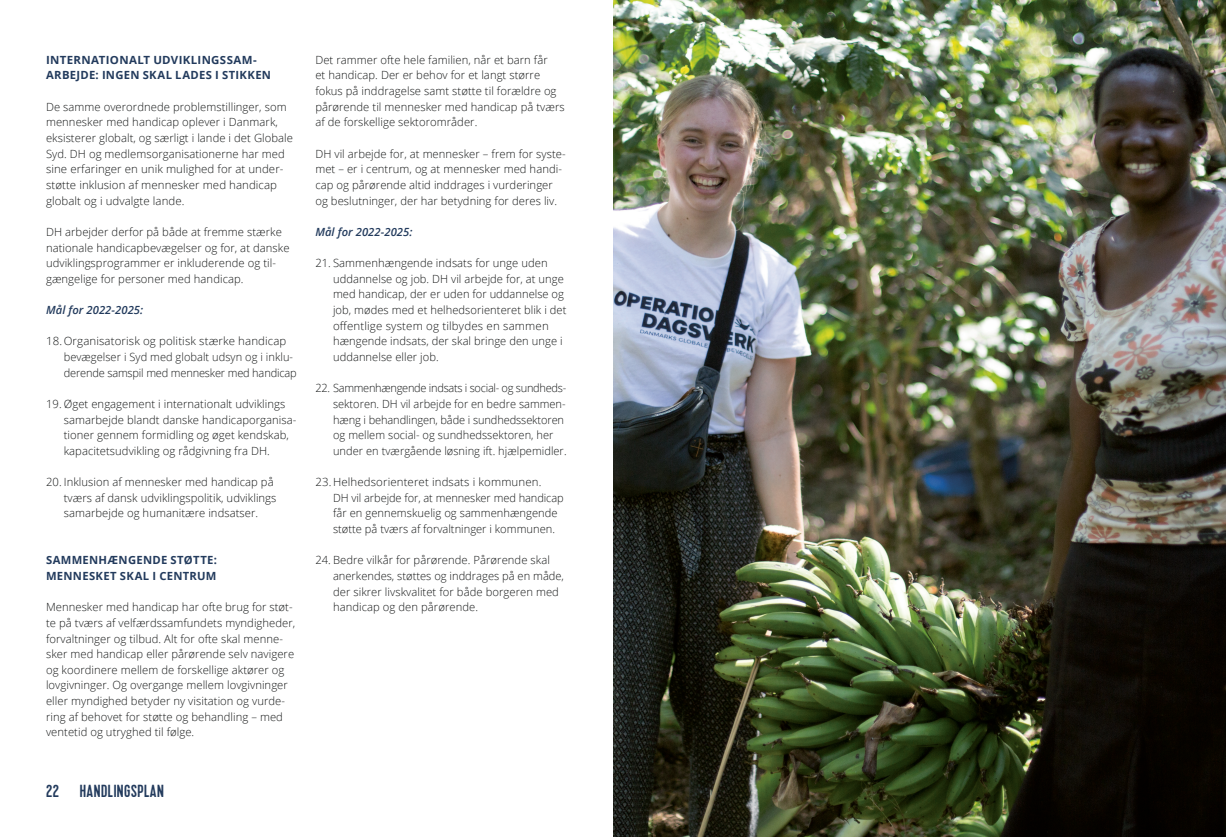
<style>
.page{position:relative;width:1226px;height:837px;background:#fff}
.page>*{position:absolute;margin:0;border:0;box-sizing:border-box;transform-origin:0 0}
.t1{font:17.5px "Kapra";letter-spacing:.03em;color:#233b5d}
.Brødtekst{font:300 11.25px/15.6px "Open Sans";letter-spacing:.005em;color:#171919}
.Brødtekst-2{font:700 11.25px/15.6px "Open Sans";letter-spacing:.03em;color:#233b5d}
.Brødtekst-3{font:italic 600 11.25px "Open Sans";letter-spacing:.005em;color:#233b5d}
</style>
<div class="page">
<img style="left:613px;top:0;width:613px;height:836px">
<p class="Brødtekst-2" style="left:46px;top:52px;width:227px">INTERNATIONALT UDVIKLINGSSAM-<br>ARBEJDE: INGEN SKAL LADES I STIKKEN</p>
<p class="Brødtekst" style="left:46px;top:98px;width:248px">De samme overordnede problemstillinger, som mennesker med handicap oplever i Danmark, eksisterer globalt, og særligt i lande i det Globale Syd. DH og medlemsorganisationerne har med sine erfaringer en unik mulighed for at under&shy;støtte inklusion af mennesker med handicap globalt og i udvalgte lande.</p>
<p class="Brødtekst" style="left:46px;top:223px;width:245px">DH arbejder derfor på både at fremme stærke nationale handicapbevægelser og for, at danske udviklingsprogrammer er inkluderende og til&shy;gængelige for personer med handicap.</p>
<p class="Brødtekst-3" style="left:46px;top:302px;width:99px">Mål for 2022-2025:</p>
<p class="Brødtekst" style="left:64px;top:333px;width:234px;text-indent:-18px">18.Organisatorisk og politisk stærke handicap bevægelser i Syd med globalt udsyn og i inklu&shy;derende samspil med mennesker med handicap</p>
<p class="Brødtekst" style="left:64px;top:395px;width:234px;text-indent:-18px">19. Øget engagement i internationalt udviklings samarbejde blandt danske handicaporganisa&shy;tioner gennem formidling og øget kendskab, kapacitetsudvikling og rådgivning fra DH.</p>
<p class="Brødtekst" style="left:64px;top:473px;width:214px;text-indent:-18px">20. Inklusion af mennesker med handicap på tværs af dansk udviklingspolitik, udviklings samarbejde og humanitære indsatser.</p>
<p class="Brødtekst-2" style="left:46px;top:552px;width:172px">SAMMENHÆNGENDE STØTTE:</p>
<p class="Brødtekst-2" style="left:46px;top:567px;width:172px">MENNESKET SKAL I CENTRUM</p>
<p class="Brødtekst" style="left:46px;top:598px;width:251px">Mennesker med handicap har ofte brug for støt&shy;te på tværs af velfærdssamfundets myndigheder, forvaltninger og tilbud. Alt for ofte skal menne&shy;sker med handicap eller pårørende selv navigere og koordinere mellem de forskellige aktører og lovgivninger. Og overgange mellem lovgivninger eller myndighed betyder ny visitation og vurde&shy;ring af behovet for støtte og behandling – med ventetid og utryghed til følge.</p>
<p class="t1" style="left:46px;top:781px;width:119px">22 HANDLINGSPLAN</p>
<p class="Brødtekst" style="left:315px;top:52px;width:251px">Det rammer ofte hele familien, når et barn får<br>et handicap. Der er behov for et langt større fokus på inddragelse samt støtte til forældre og pårørende til mennesker med handicap på tværs af de forskellige sektorområder.</p>
<p class="Brødtekst" style="left:315px;top:145px;width:252px">DH vil arbejde for, at mennesker – frem for syste&shy;met – er i centrum, og at mennesker med handi&shy;cap og pårørende altid inddrages i vurderinger og beslutninger, der har betydning for deres liv.</p>
<p class="Brødtekst-3" style="left:315px;top:224px;width:99px">Mål for 2022-2025:</p>
<p class="Brødtekst" style="left:333px;top:255px;width:235px;text-indent:-18px">21. Sammenhængende indsats for unge uden uddannelse og job. DH vil arbejde for, at unge med handicap, der er uden for uddannelse og job, mødes med et helhedsorienteret blik i det</p>
<p class="Brødtekst" style="left:333px;top:317px;width:217px">offentlige system og tilbydes en sammen</p>
<p class="Brødtekst" style="left:333px;top:333px;width:231px">hængende indsats, der skal bringe den unge i uddannelse eller job.</p>
<p class="Brødtekst" style="left:333px;top:380px;width:235px;text-indent:-18px">22. Sammenhængende indsats i social- og sundheds&shy;sektoren. DH vil arbejde for en bedre sammen&shy;hæng i behandlingen, både i sundhedssektoren og mellem social- og sundhedssektoren, her under en tværgående løsning ift. hjælpemidler.</p>
<p class="Brødtekst" style="left:315px;top:473px;width:228px">23. Helhedsorienteret indsats i kommunen.</p>
<p class="Brødtekst" style="left:333px;top:489px;width:232px">DH vil arbejde for, at mennesker med handicap får en gennemskuelig og sammenhængende støtte på tværs af forvaltninger i kommunen.</p>
<p class="Brødtekst" style="left:333px;top:552px;width:232px;text-indent:-18px">24. Bedre vilkår for pårørende. Pårørende skal anerkendes, støttes og inddrages på en måde, der sikrer livskvalitet for både borgeren med handicap og den pårørende.</p>
</div>
